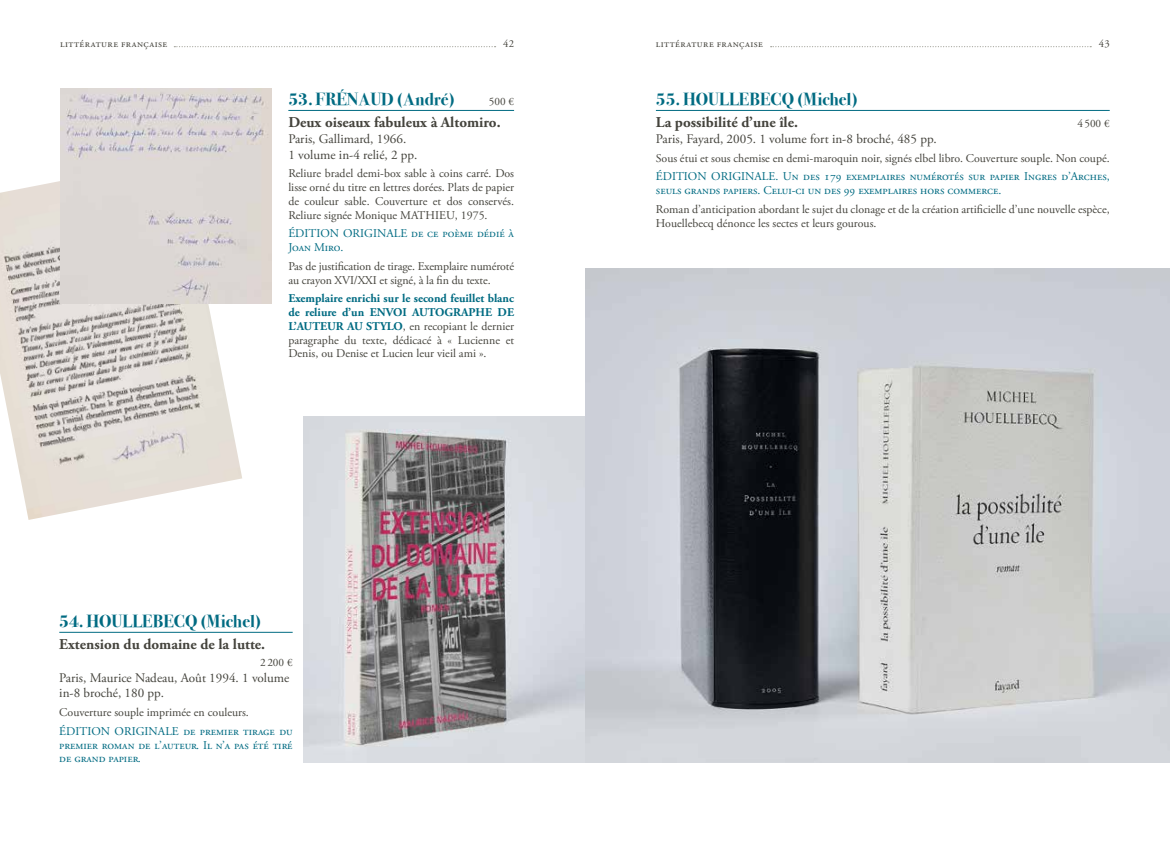
<style>
.page{position:relative;width:1170px;height:851px;background:#fff}
.page>*{position:absolute;margin:0;border:0;box-sizing:border-box;transform-origin:0 0}
.t1{font:700 17.5px "Bodoni Svty Two ITCTT";color:#006b82}
.t2{font:700 15px "Adobe Garamond Pro";color:#44433c}
.t3{font:13.12px/15.8px "Adobe Garamond Pro";color:#44433c}
.t4{font:11.88px/13.8px "Adobe Garamond Pro";letter-spacing:-.005em;color:#44433c;text-align:justify}
.t5{font:11.88px/13.8px "Adobe Garamond Pro";color:#006b82}
.t6{font:11.25px "Adobe Garamond Pro";color:#44433c}
.t7{font:10.62px "Adobe Garamond Pro";letter-spacing:.04em;color:#44433c}
.s1{font-weight:700;color:#006b82}
</style>
<div class="page">
<svg style="left:174px;top:46px;width:321px;height:1px"></svg>
<svg style="left:770px;top:46px;width:321px;height:1px"></svg>
<hr style="left:288px;top:110px;width:226px;height:1px;background:#006b82">
<hr style="left:59px;top:632px;width:234px;height:1px;background:#006b82">
<img style="left:304px;top:416px;width:281px;height:346px">
<hr style="left:656px;top:110px;width:453px;height:1px;background:#006b82">
<img style="left:585px;top:268px;width:584px;height:494px">
<img style="left:0;top:158px;width:242px;height:362px">
<img style="left:61px;top:89px;width:210px;height:215px">
<p class="t7" style="left:60px;top:37px;width:108px">littérature française</p>
<p class="t7" style="left:503px;top:37px;width:12px">42</p>
<p class="t7" style="left:656px;top:37px;width:108px">littérature française</p>
<p class="t7" style="left:1098px;top:37px;width:12px">43</p>
<h1 class="t1" style="left:288px;top:84px;width:168px">53. FRÉNAUD (André)</h1>
<p class="t6" style="left:488px;top:94px;width:27px">500 €</p>
<p class="t2" style="left:288px;top:113px;width:214px">Deux oiseaux fabuleux à Altomiro.</p>
<p class="t3" style="left:288px;top:131px;width:130px">Paris, Gallimard, 1966.<br>1 volume in-4 relié, 2 pp.</p>
<p class="t4" style="left:288px;top:167px;width:227px">Reliure bradel demi-box sable à coins carré. Dos lisse orné du titre en lettres dorées. Plats de papier de couleur sable. Couverture et dos conservés.<br>Reliure signée Monique MATHIEU, 1975.</p>
<p class="t5" style="left:288px;top:227px;width:227px">ÉDITION ORIGINALE de ce poème dédié à<br>Joan Miro.</p>
<p class="t4" style="left:288px;top:259px;width:227px">Pas de justification de tirage. Exemplaire numéroté au crayon XVI/XXI et signé, à la fin du texte.</p>
<p class="t4" style="left:288px;top:292px;width:227px"><span class="s1">Exemplaire enrichi sur le second feuillet blanc de reliure d’un ENVOI AUTOGRAPHE DE L’AUTEUR AU STYLO</span>, en recopiant le dernier paragraphe du texte, dédicacé à « Lucienne et Denis, ou Denise et Lucien leur vieil ami ».</p>
<h1 class="t1" style="left:59px;top:606px;width:204px">54. HOULLEBECQ (Michel)</h1>
<p class="t2" style="left:59px;top:635px;width:207px">Extension du domaine de la lutte.</p>
<p class="t6" style="left:260px;top:655px;width:34px">2200 €</p>
<p class="t3" style="left:59px;top:669px;width:232px">Paris, Maurice Nadeau, Août 1994. 1 volume in-8 broché, 180 pp.</p>
<p class="t4" style="left:59px;top:705px;width:191px">Couverture souple imprimée en couleurs.</p>
<p class="t5" style="left:59px;top:724px;width:235px;text-align:justify">ÉDITION ORIGINALE de premier tirage du premier roman de l’auteur. Il n’a pas été tiré de grand papier.</p>
<h1 class="t1" style="left:656px;top:84px;width:204px">55. HOULLEBECQ (Michel)</h1>
<p class="t2" style="left:656px;top:113px;width:144px">La possibilité d’une île.</p>
<p class="t6" style="left:1077px;top:117px;width:34px">4500 €</p>
<p class="t3" style="left:656px;top:131px;width:282px">Paris, Fayard, 2005. 1 volume fort in-8 broché, 485 pp.</p>
<p class="t4" style="left:656px;top:151px;width:455px">Sous étui et sous chemise en demi-maroquin noir, signés elbel libro. Couverture souple. Non coupé.</p>
<p class="t5" style="left:656px;top:170px;width:455px">ÉDITION ORIGINALE. Un des 179 exemplaires numérotés sur papier Ingres d’Arches, seuls grands papiers. Celui-ci un des 99 exemplaires hors commerce.</p>
<p class="t4" style="left:656px;top:202px;width:455px">Roman d’anticipation abordant le sujet du clonage et de la création artificielle d’une nouvelle espèce,<br>Houellebecq dénonce les sectes et leurs gourous.</p>
</div>
